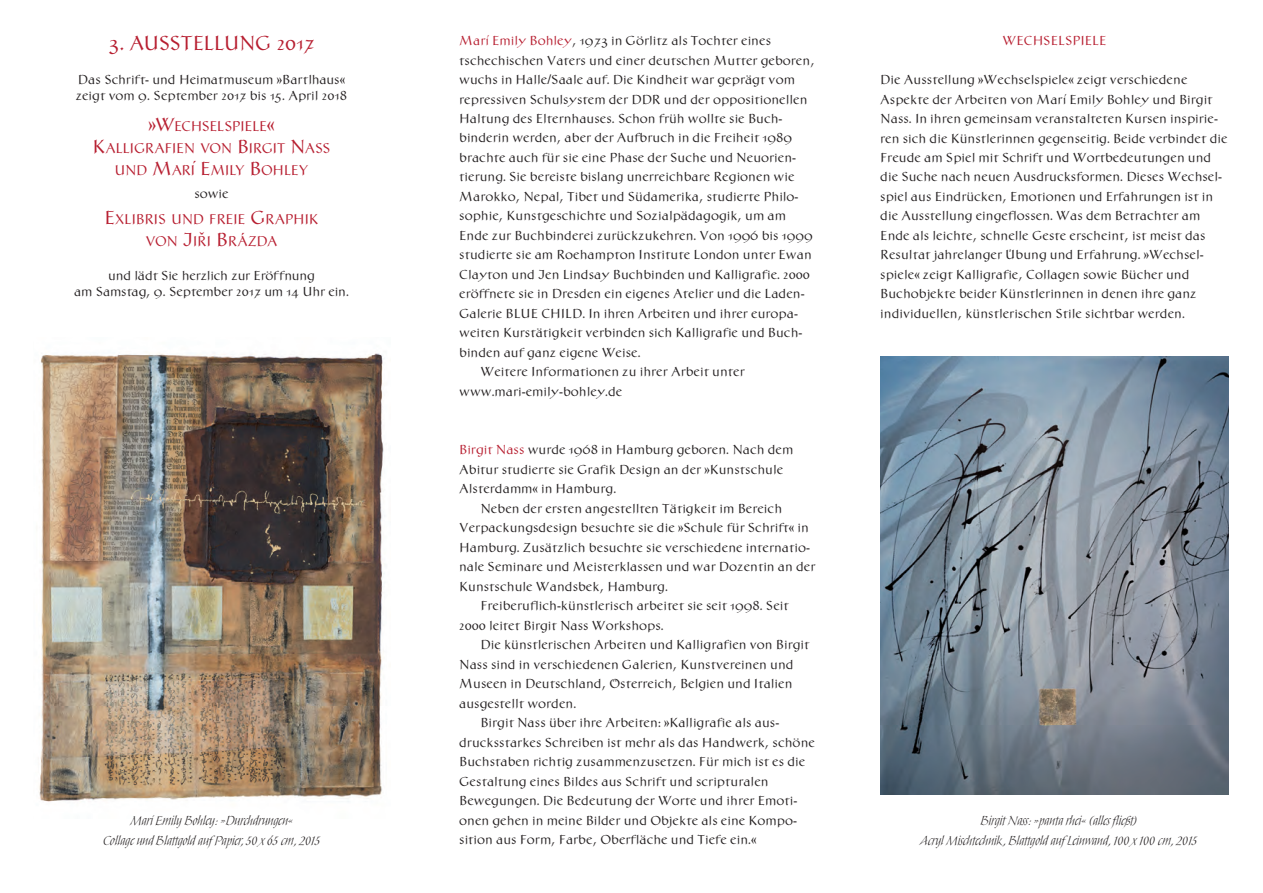
<style>
.page{position:relative;width:1263px;height:893px;background:#fff}
.page>*{position:absolute;margin:0;border:0;box-sizing:border-box;transform-origin:0 0}
.t1{font:21px "NGB Antiqua";letter-spacing:-.03em;color:#b71e30}
.t2{font:16.5px "Times New Roman";color:#b71e30}
.t3{font:14.7px/22.2px "NGB Antiqua";letter-spacing:-.025em;color:#b71e30;text-align:center}
.t4{font:13.5px/19.5px "NGB Antiqua";color:#231f20}
.t5{font:13.5px "NGB Antiqua";color:#b71e30}
.t6{font:12px/19.5px "Neugebauer Kursiv";color:#231f20;text-align:center}
.s1{font-size:19.5px}
.s2{color:#b71e30}
</style>
<div class="page">
<img style="left:39px;top:353px;width:346px;height:449px">
<img style="left:880px;top:357px;width:348px;height:438px">
<h1 class="t1" style="left:108px;top:35px;width:208px">3. AUSSTELLUNG 2017</h1>
<p class="t4" style="left:76px;top:72px;width:273px;line-height:16.5px">Das Schrift- und Heimatmuseum »Bartlhaus« zeigt vom 9. September 2017 bis 15. April 2018</p>
<p class="t3" style="left:93px;top:116px;width:239px"><span class="s1">»</span><span class="s1">W</span>ECHSELSPIELE<span class="s1">«<br></span><span class="s1">K</span>ALLIGRAFIEN VON <span class="s1">B</span>IRGIT <span class="s1">N</span>ASS<br>UND <span class="s1">M</span>ARI <span class="s1">E</span>MILY <span class="s1">B</span>OHLEY</p>
<p class="t4" style="left:194px;top:184px;width:36px">sowie</p>
<p class="t3" style="left:104px;top:209px;width:214px"><span class="s1">E</span>XLIBRIS UND FREIE <span class="s1">G</span> RAPHIK<br>VON <span class="s1">J</span>IRI <span class="s1">B</span>RAZDA</p>
<p class="t4" style="left:74px;top:268px;width:276px;line-height:16.5px;text-align:center">und lädt Sie herzlich zur Eröffnung<br>am Samstag, 9. September 2017 um 14 Uhr ein.</p>
<p class="t2" style="left:191px;top:155px;width:7px">´</p>
<p class="t2" style="left:199px;top:226px;width:7px">ˇ</p>
<p class="t2" style="left:240px;top:227px;width:7px">´</p>
<p class="t6" style="left:103px;top:812px;width:218px">Marí Emily Bohley: »Durchdrungen«<br>Collage und Blattgold auf Papier, 50 x 65 cm, 2015</p>
<p class="t4" style="left:459px;top:32px;width:313px"><span class="s2">Marí Emily Bohley</span>, 1973 in Görlitz als Tochter eines</p>
<p class="t4" style="left:459px;top:51px;width:357px">tschechischen Vaters und einer deutschen Mutter geboren,</p>
<p class="t4" style="left:459px;top:71px;width:337px">wuchs in Halle/Saale auf. Die Kindheit war geprägt vom</p>
<p class="t4" style="left:459px;top:90px;width:350px">repressiven Schulsystem der DDR und der oppositionellen</p>
<p class="t4" style="left:459px;top:110px;width:325px">Haltung des Elternhauses. Schon früh wollte sie Buch-</p>
<p class="t4" style="left:459px;top:129px;width:334px">binderin werden, aber der Aufbruch in die Freiheit 1989</p>
<p class="t4" style="left:459px;top:149px;width:338px">brachte auch für sie eine Phase der Suche und Neuorien-</p>
<p class="t4" style="left:459px;top:168px;width:337px">tierung. Sie bereiste bislang unerreichbare Regionen wie</p>
<p class="t4" style="left:459px;top:188px;width:340px">Marokko, Nepal, Tibet und Südamerika, studierte Philo-</p>
<p class="t4" style="left:459px;top:207px;width:328px">sophie, Kunstgeschichte und Sozialpädagogik, um am</p>
<p class="t4" style="left:459px;top:227px;width:355px">Ende zur Buchbinderei zurückzukehren. Von 1996 bis 1999</p>
<p class="t4" style="left:459px;top:246px;width:354px">studierte sie am Roehampton Institute London unter Ewan</p>
<p class="t4" style="left:459px;top:266px;width:352px">Clayton und Jen Lindsay Buchbinden und Kalligrafie. 2000</p>
<p class="t4" style="left:459px;top:285px;width:347px">eröffnete sie in Dresden ein eigenes Atelier und die Laden-</p>
<p class="t4" style="left:459px;top:305px;width:340px">Galerie BLUE CHILD. In ihren Arbeiten und ihrer europa-</p>
<p class="t4" style="left:459px;top:324px;width:345px">weiten Kurstätigkeit verbinden sich Kalligrafie und Buch-</p>
<p class="t4" style="left:459px;top:344px;width:183px">binden auf ganz eigene Weise.</p>
<p class="t4" style="left:480px;top:363px;width:266px">Weitere Informationen zu ihrer Arbeit unter</p>
<p class="t4" style="left:459px;top:383px;width:165px">www.mari-emily-bohley.de</p>
<p class="t4" style="left:459px;top:441px;width:336px"><span class="s2">Birgit Nass</span> wurde 1968 in Hamburg geboren. Nach dem<br>Abitur studierte sie Grafik Design an der »Kunstschule<br>Alsterdamm« in Hamburg.</p>
<p class="t4" style="left:480px;top:500px;width:303px">Neben der ersten angestellten Tätigkeit im Bereich</p>
<p class="t4" style="left:459px;top:519px;width:351px">Verpackungsdesign besuchte sie die »Schule für Schrift« in</p>
<p class="t4" style="left:459px;top:538px;width:352px">Hamburg. Zusätzlich besuchte sie verschiedene internatio-</p>
<p class="t4" style="left:459px;top:558px;width:358px">nale Seminare und Meisterklassen und war Dozentin an der</p>
<p class="t4" style="left:459px;top:577px;width:210px">Kunstschule Wandsbek, Hamburg.</p>
<p class="t4" style="left:480px;top:597px;width:310px">Freiberuflich-künstlerisch arbeitet sie seit 1998. Seit</p>
<p class="t4" style="left:459px;top:616px;width:206px">2000 leitet Birgit Nass Workshops.</p>
<p class="t4" style="left:480px;top:636px;width:330px">Die künstlerischen Arbeiten und Kalligrafien von Birgit</p>
<p class="t4" style="left:459px;top:655px;width:336px">Nass sind in verschiedenen Galerien, Kunstvereinen und</p>
<p class="t4" style="left:459px;top:675px;width:335px">Museen in Deutschland, Österreich, Belgien und Italien</p>
<p class="t4" style="left:459px;top:694px;width:119px">ausgestellt worden.</p>
<p class="t4" style="left:480px;top:714px;width:300px">Birgit Nass über ihre Arbeiten: »Kalligrafie als aus-</p>
<p class="t4" style="left:459px;top:733px;width:357px">drucksstarkes Schreiben ist mehr als das Handwerk, schöne</p>
<p class="t4" style="left:459px;top:753px;width:348px">Buchstaben richtig zusammenzusetzen. Für mich ist es die</p>
<p class="t4" style="left:459px;top:772px;width:311px">Gestaltung eines Bildes aus Schrift und scripturalen</p>
<p class="t4" style="left:459px;top:792px;width:340px">Bewegungen. Die Bedeutung der Worte und ihrer Emoti-</p>
<p class="t4" style="left:459px;top:811px;width:338px">onen gehen in meine Bilder und Objekte als eine Kompo-</p>
<p class="t4" style="left:459px;top:831px;width:299px">sition aus Form, Farbe, Oberfläche und Tiefe ein.«</p>
<p class="t5" style="left:1002px;top:35px;width:105px">WECHSELSPIELE</p>
<p class="t4" style="left:880px;top:71px;width:349px">Die Ausstellung »Wechselspiele« zeigt verschiedene Aspekte der Arbeiten von Marí Emily Bohley und Birgit Nass. In ihren gemeinsam veranstalteten Kursen inspirie&shy;ren sich die Künstlerinnen gegenseitig. Beide verbindet die Freude am Spiel mit Schrift und Wortbedeutungen und die Suche nach neuen Ausdrucksformen. Dieses Wechsel&shy;spiel aus Eindrücken, Emotionen und Erfahrungen ist in die Ausstellung eingeflossen. Was dem Betrachter am Ende als leichte, schnelle Geste erscheint, ist meist das Resultat jahrelanger Übung und Erfahrung. »Wechsel&shy;spiele« zeigt Kalligrafie, Collagen sowie Bücher und Buchobjekte beider Künstlerinnen in denen ihre ganz individuellen, künstlerischen Stile sichtbar werden.</p>
<p class="t6" style="left:920px;top:812px;width:278px">Birgit Nass: »panta rhei« (alles fließt)<br>Acryl Mischtechnik , Blattgold auf Leinwand, 100 x 100 cm, 2015</p>
</div>
